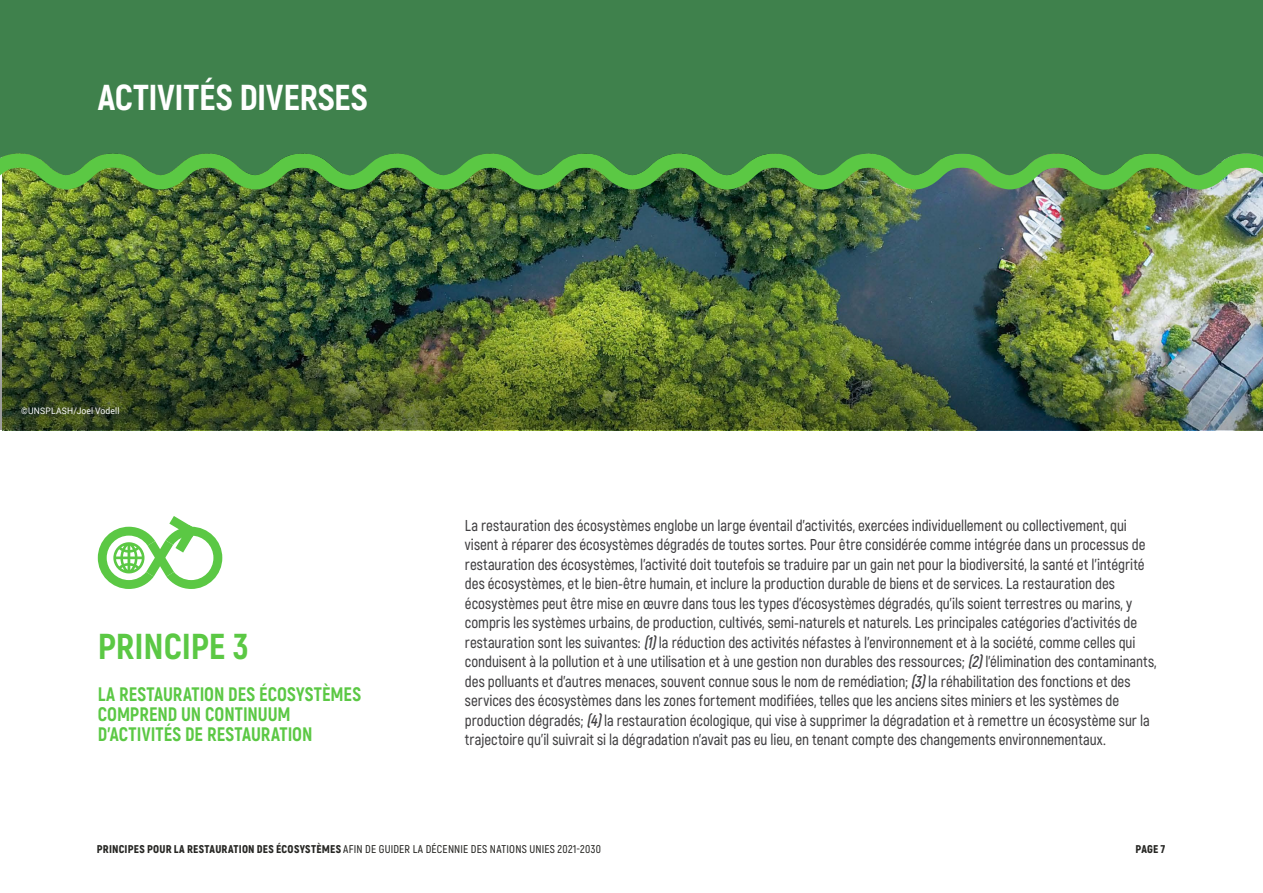
<style>
.page{position:relative;width:1263px;height:893px;background:#fff}
.page>*{position:absolute;margin:0;border:0;box-sizing:border-box;transform-origin:0 0}
.t1{font:800 36px "Akrobat";letter-spacing:-.005em;color:#fff}
.t2{font:800 36px "Akrobat";color:#5bc844}
.t3{font:800 19.5px/20px "Akrobat";letter-spacing:.005em;color:#5bc844;scale:.95 1}
.t4{font:600 15.75px/19.5px "Akrobat";color:#414042;scale:.95 1}
.t5{font:600 11.25px "Akrobat";letter-spacing:.02em;color:#272724}
.t6{font:900 11.25px "Akrobat";color:#272724}
.t7{font:9px "Roboto";letter-spacing:.02em;color:#fff;scale:.95 1}
.s1{font-weight:700;font-style:italic}
.s2{font-weight:900}
</style>
<div class="page">
<img style="left:2px;top:190px;width:1260px;height:240px">
<img style="left:0;top:175px;width:1263px;height:15px">
<div style="left:0;top:0;width:1263px;height:175px;background:#3f814c"></div>
<svg style="left:98px;top:516px;width:124px;height:73px"></svg>
<img style="left:0;top:242px;width:1263px;height:187px">
<h1 class="t1" style="left:98px;top:75px;width:272px">ACTIVITÉS DIVERSES</h1>
<p class="t7" style="left:21px;top:404px;width:105px">©UNSPLASH/Joel Vodell</p>
<h1 class="t2" style="left:98px;top:624px;width:152px">PRINCIPE 3</h1>
<p class="t3" style="left:98px;top:684px;width:279px">LA RESTAURATION DES ÉCOSYSTÈMES<br>COMPREND UN CONTINUUM<br>D’ACTIVITÉS DE RESTAURATION</p>
<p class="t4" style="left:465px;top:515px;width:730px">La restauration des écosystèmes englobe un large éventail d’activités, exercées individuellement ou collectivement, qui visent à réparer des écosystèmes dégradés de toutes sortes. Pour être considérée comme intégrée dans un processus de restauration des écosystèmes, l’activité doit toutefois se traduire par un gain net pour la biodiversité, la santé et l’intégrité des écosystèmes, et le bien-être humain, et inclure la production durable de biens et de services. La restauration des écosystèmes peut être mise en œuvre dans tous les types d’écosystèmes dégradés, qu’ils soient terrestres ou marins, y compris les systèmes urbains, de production, cultivés, semi-naturels et naturels. Les principales catégories d’activités de restauration sont les suivantes: <span class="s1">(1)</span>la réduction des activités néfastes à l’environnement et à la société, comme celles qui conduisent à la pollution et à une utilisation et à une gestion non durables des ressources; <span class="s1">(2)</span>l’élimination des contaminants, des polluants et d’autres menaces, souvent connue sous le nom de remédiation; <span class="s1">(3)</span>la réhabilitation des fonctions et des services des écosystèmes dans les zones fortement modifiées, telles que les anciens sites miniers et les systèmes de production dégradés; <span class="s1">(4)</span>la restauration écologique, qui vise à supprimer la dégradation et à remettre un écosystème sur la trajectoire qu’il suivrait si la dégradation n’avait pas eu lieu, en tenant compte des changements environnementaux.</p>
<p class="t5" style="left:97px;top:842px;width:506px"><span class="s2">PRINCIPES POUR LA RESTAURATION DES ÉCOSYSTÈMES</span> AFIN DE GUIDER LA DÉCENNIE DES NATIONS UNIES 2021-2030</p>
<p class="t6" style="left:1135px;top:842px;width:31px">PAGE 7</p>
</div>
